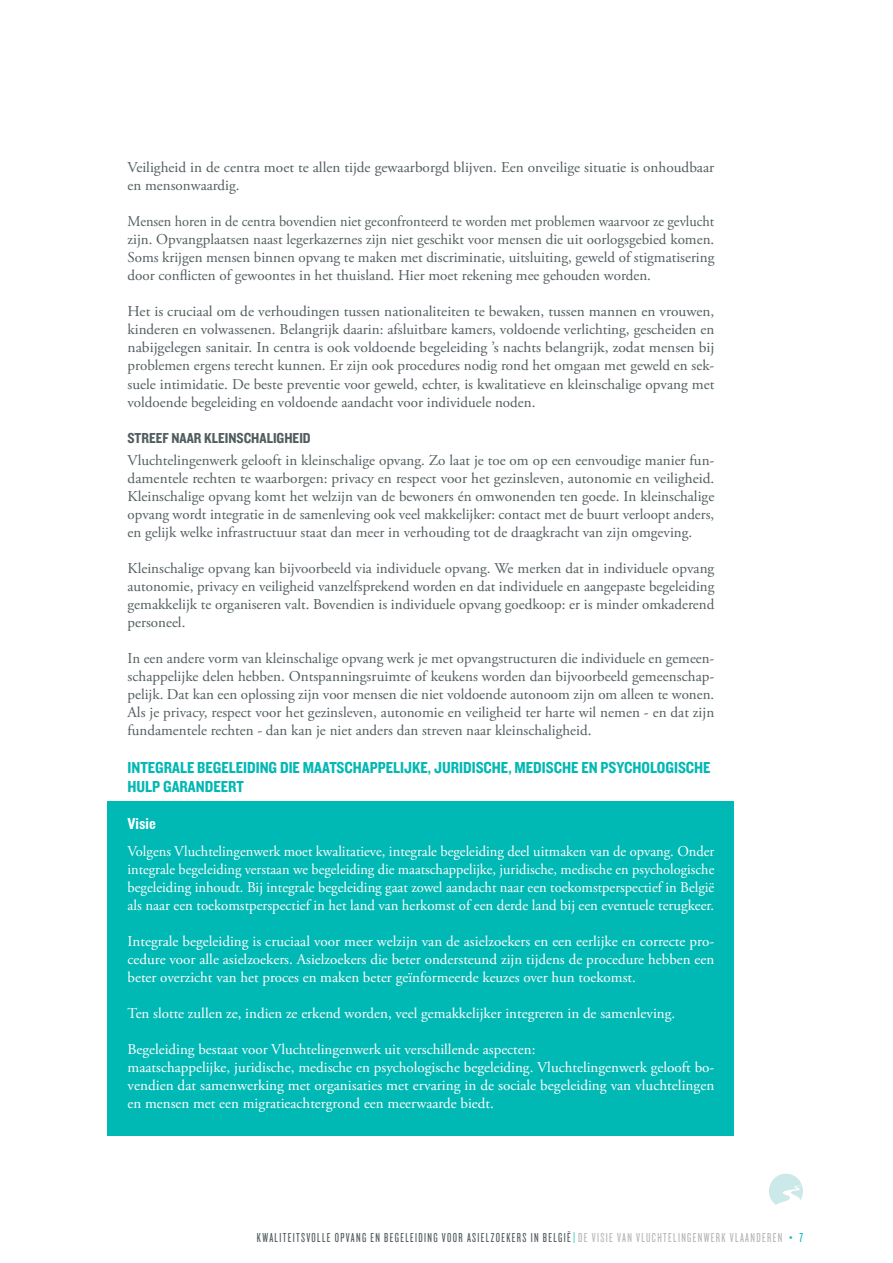
<style>
.page{position:relative;width:893px;height:1263px;background:#fff}
.page>*{position:absolute;margin:0;border:0;box-sizing:border-box;transform-origin:0 0}
.t1{font:16.5px/19.8px "Knockout HTF50 Welterweight";color:#00b8b4}
.t2{font:16.5px "Knockout HTF50 Welterweight";color:#fff}
.t3{font:15px/18px "Adobe Garamond Pro";color:#525d60;text-align:justify}
.t4{font:15px/18px "Adobe Garamond Pro";color:#fff;text-align:justify}
.t5{font:15px/18px "Adobe Garamond Pro";color:#525d60;text-align:justify;scale:.96 1}
.t6{font:15px "Knockout HTF50 Welterweight";color:#525d60}
.t7{font:13.5px "Knockout HTF27 Junior Bantamwt";letter-spacing:.1em;color:#525d60}
.s1{color:#00b8b4}
.s2{color:#b6b7b9}
</style>
<div class="page">
<svg style="left:769px;top:1174px;width:34px;height:31px"></svg>
<div style="left:108px;top:801px;width:626px;height:334px;background:#00b8b4"></div>
<p class="t3" style="left:128px;top:159px;width:588px">Veiligheid in de centra moet te allen tijde gewaarborgd blijven. Een onveilige situatie is onhoudbaar en mensonwaardig.</p>
<p class="t5" style="left:128px;top:213px;width:613px">Mensen horen in de centra bovendien niet geconfronteerd te worden met problemen waarvoor ze gevlucht zijn. Opvangplaatsen naast legerkazernes zijn niet geschikt voor mensen die uit oorlogsgebied komen.<br>Soms krijgen mensen binnen opvang te maken met discriminatie, uitsluiting, geweld of stigmatisering door conflicten of gewoontes in het thuisland. Hier moet rekening mee gehouden worden.</p>
<p class="t3" style="left:128px;top:303px;width:588px">Het is cruciaal om de verhoudingen tussen nationaliteiten te bewaken, tussen mannen en vrouwen, kinderen en volwassenen. Belangrijk daarin: afsluitbare kamers, voldoende verlichting, gescheiden en nabijgelegen sanitair. In centra is ook voldoende begeleiding ’s nachts belangrijk, zodat mensen bij problemen ergens terecht kunnen. Er zijn ook procedures nodig rond het omgaan met geweld en sek&shy;suele intimidatie. De beste preventie voor geweld, echter, is kwalitatieve en kleinschalige opvang met voldoende begeleiding en voldoende aandacht voor individuele noden.</p>
<p class="t6" style="left:128px;top:430px;width:185px">STREEF NAAR KLEINSCHALIGHEID</p>
<p class="t3" style="left:128px;top:451px;width:588px">Vluchtelingenwerk gelooft in kleinschalige opvang. Zo laat je toe om op een eenvoudige manier fun&shy;damentele rechten te waarborgen: privacy en respect voor het gezinsleven, autonomie en veiligheid.<br>Kleinschalige opvang komt het welzijn van de bewoners én omwonenden ten goede. In kleinschalige opvang wordt integratie in de samenleving ook veel makkelijker: contact met de buurt verloopt anders, en gelijk welke infrastructuur staat dan meer in verhouding tot de draagkracht van zijn omgeving.</p>
<p class="t3" style="left:128px;top:559px;width:588px">Kleinschalige opvang kan bijvoorbeeld via individuele opvang. We merken dat in individuele opvang autonomie, privacy en veiligheid vanzelfsprekend worden en dat individuele en aangepaste begeleiding gemakkelijk te organiseren valt. Bovendien is individuele opvang goedkoop: er is minder omkaderend personeel.</p>
<p class="t3" style="left:128px;top:649px;width:588px">In een andere vorm van kleinschalige opvang werk je met opvangstructuren die individuele en gemeen&shy;schappelijke delen hebben. Ontspanningsruimte of keukens worden dan bijvoorbeeld gemeenschap&shy;pelijk. Dat kan een oplossing zijn voor mensen die niet voldoende autonoom zijn om alleen te wonen.<br>Als je privacy, respect voor het gezinsleven, autonomie en veiligheid ter harte wil nemen - en dat zijn fundamentele rechten - dan kan je niet anders dan streven naar kleinschaligheid.</p>
<p class="t1" style="left:128px;top:758px;width:585px">INTEGRALE BEGELEIDING DIE MAATSCHAPPELIJKE, JURIDISCHE, MEDISCHE EN PSYCHOLOGISCHE<br>HULP GARANDEERT</p>
<p class="t2" style="left:128px;top:815px;width:30px">Visie</p>
<p class="t4" style="left:128px;top:842px;width:588px">Volgens Vluchtelingenwerk moet kwalitatieve, integrale begeleiding deel uitmaken van de opvang. Onder integrale begeleiding verstaan we begeleiding die maatschappelijke, juridische, medische en psychologische begeleiding inhoudt. Bij integrale begeleiding gaat zowel aandacht naar een toekomstperspectief in België als naar een toekomstperspectief in het land van herkomst of een derde land bij een eventuele terugkeer.</p>
<p class="t4" style="left:128px;top:932px;width:588px">Integrale begeleiding is cruciaal voor meer welzijn van de asielzoekers en een eerlijke en correcte pro&shy;cedure voor alle asielzoekers. Asielzoekers die beter ondersteund zijn tijdens de procedure hebben een beter overzicht van het proces en maken beter geïnformeerde keuzes over hun toekomst.</p>
<p class="t4" style="left:128px;top:1004px;width:549px">Ten slotte zullen ze, indien ze erkend worden, veel gemakkelijker integreren in de samenleving.</p>
<p class="t4" style="left:128px;top:1040px;width:588px;text-align:left">Begeleiding bestaat voor Vluchtelingenwerk uit verschillende aspecten:<br>maatschappelijke, juridische, medische en psychologische begeleiding. Vluchtelingenwerk gelooft bo&shy;vendien dat samenwerking met organisaties met ervaring in de sociale begeleiding van vluchtelingen en mensen met een migratieachtergrond een meerwaarde biedt.</p>
<p class="t7" style="left:257px;top:1231px;width:548px">KWALITEITSVOLLE OPVANG EN BEGELEIDING VOOR ASIELZOEKERS IN BELGIË <span class="s1">|</span> <span class="s2">DE VISIE VAN VLUCHTELINGENWERK VLAANDEREN</span> <span class="s1">• 7</span></p>
</div>
